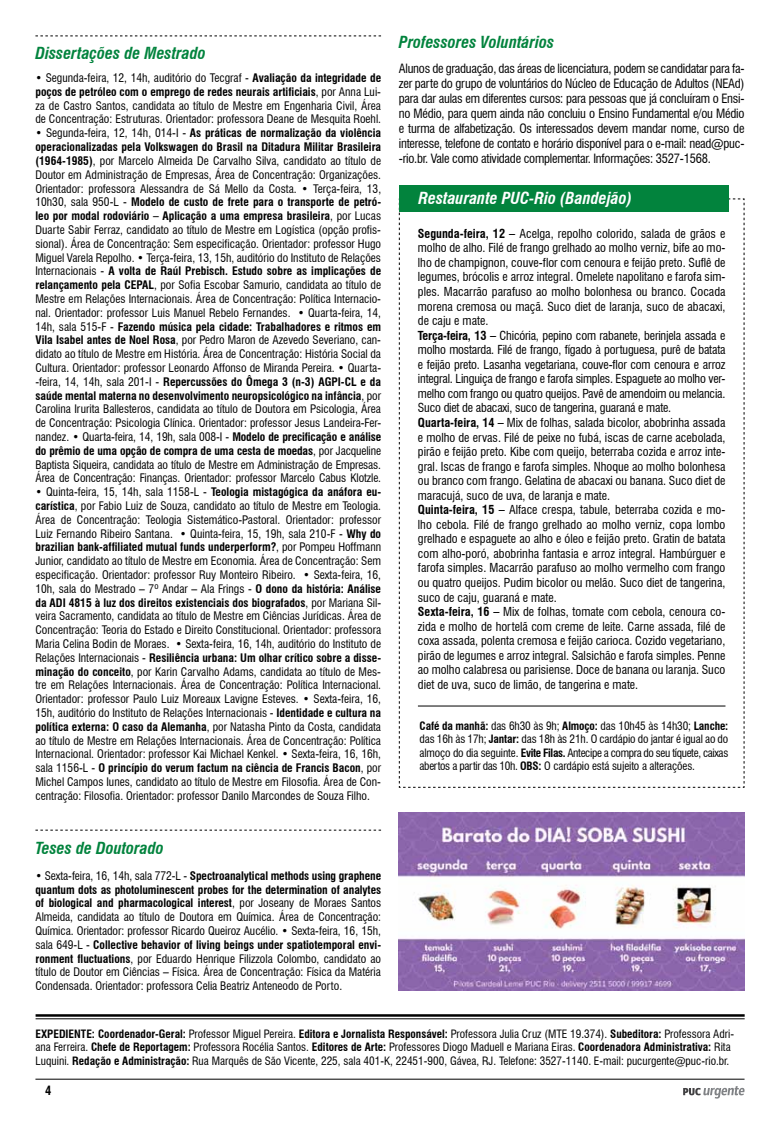
<style>
.page{position:relative;width:780px;height:1134px;background:#fff}
.page>*{position:absolute;margin:0;border:0;box-sizing:border-box;transform-origin:0 0}
.t1{font:italic 700 condensed 16.25px "Swiss 721 BT";color:#02833d}
.t2{font:italic 700 condensed 16.25px "Swiss 721 BT";color:#fff}
.t3{font:condensed 12.5px/15px "Swiss 721 BT";letter-spacing:-.02em;color:#000;text-align:justify}
.t4{font:700 condensed 12.5px "Swiss 721 BT";color:#000}
.t5{font:condensed 12.12px/14.5px "Swiss 721 BT";color:#000}
.t6{font:condensed 11.5px/13.8px "Swiss 721 BT";color:#000;text-align:justify}
.t7{font:condensed 11.25px/13.5px "Swiss 721 BT";color:#000}
.s1{font-weight:700}
</style>
<div class="page">
<hr style="left:35px;top:1079px;width:709px;height:1px;background:#000">
<svg style="left:683px;top:1086px;width:61px;height:12px"></svg>
<img style="left:398px;top:813px;width:346px;height:177px">
<hr style="left:36px;top:1014px;width:708px;height:3px;background:#000">
<hr style="left:36px;top:1018px;width:708px;height:1px;background:#000">
<svg style="left:398px;top:198px;width:347px;height:590px"></svg>
<div style="left:399px;top:185px;width:329px;height:27px;background:#02833d"></div>
<hr style="left:418px;top:705px;width:307px;height:1px;background:#000">
<svg style="left:35px;top:35px;width:346px;height:1px"></svg>
<svg style="left:35px;top:830px;width:346px;height:1px"></svg>
<h1 class="t1" style="left:35px;top:43px;width:172px">Dissertações de Mestrado</h1>
<p class="t6" style="left:35px;top:71px;width:347px">• Segunda-feira, 12, 14h, auditório do Tecgraf - <span class="s1">Avaliação da integridade de poços de petróleo com o emprego de redes neurais artificiais</span>, por Anna Lui&shy;za de Castro Santos, candidata ao título de Mestre em Engenharia Civil, Área de Concentração: Estruturas. Orientador: professora Deane de Mesquita Roehl.</p>
<p class="t6" style="left:35px;top:126px;width:347px">• Segunda-feira, 12, 14h, 014-I - <span class="s1">As práticas de normalização da violência operacionalizadas pela Volkswagen do Brasil na Ditadura Militar Brasileira (1964-1985)</span>, por Marcelo Almeida De Carvalho Silva, candidato ao título de Doutor em Administração de Empresas, Área de Concentração: Organizações.<br>Orientador: professora Alessandra de Sá Mello da Costa. • Terça-feira, 13, 10h30, sala 950-L - <span class="s1">Modelo de custo de frete para o transporte de petró&shy;leo por modal rodoviário – Aplicação a uma empresa brasileira</span>, por Lucas Duarte Sabir Ferraz, candidato ao título de Mestre em Logística (opção profis&shy;sional). Área de Concentração: Sem especificação. Orientador: professor Hugo Miguel Varela Repolho. • Terça-feira, 13, 15h, auditório do Instituto de Relações Internacionais - <span class="s1">A volta de Raúl Prebisch. Estudo sobre as implicações de relançamento pela CEPAL</span>, por Sofia Escobar Samurio, candidata ao título de Mestre em Relações Internacionais. Área de Concentração: Política Internacio&shy;nal. Orientador: professor Luis Manuel Rebelo Fernandes. • Quarta-feira, 14, 14h, sala 515-F - <span class="s1">Fazendo música pela cidade: Trabalhadores e ritmos em Vila Isabel antes de Noel Rosa</span>, por Pedro Maron de Azevedo Severiano, can&shy;didato ao título de Mestre em História. Área de Concentração: História Social da Cultura. Orientador: professor Leonardo Affonso de Miranda Pereira. • Quarta--feira, 14, 14h, sala 201-I - <span class="s1">Repercussões do Ômega 3 (n-3) AGPI-CL e da saúde mental materna no desenvolvimento neuropsicológico na infância</span>, por Carolina Irurita Ballesteros, candidata ao título de Doutora em Psicologia, Área de Concentração: Psicologia Clínica. Orientador: professor Jesus Landeira-Fer&shy;nandez. • Quarta-feira, 14, 19h, sala 008-I - <span class="s1">Modelo de precificação e análise do prêmio de uma opção de compra de uma cesta de moedas</span>, por Jacqueline Baptista Siqueira, candidata ao título de Mestre em Administração de Empresas.<br>Área de Concentração: Finanças. Orientador: professor Marcelo Cabus Klotzle.</p>
<p class="t6" style="left:35px;top:485px;width:347px">• Quinta-feira, 15, 14h, sala 1158-L - <span class="s1">Teologia mistagógica da anáfora eu&shy;carística</span>, por Fabio Luiz de Souza, candidato ao título de Mestre em Teologia.<br>Área de Concentração: Teologia Sistemático-Pastoral. Orientador: professor Luiz Fernando Ribeiro Santana. • Quinta-feira, 15, 19h, sala 210-F - <span class="s1">Why do brazilian bank-affiliated mutual funds underperform?</span>, por Pompeu Hoffmann Junior, candidato ao título de Mestre em Economia. Área de Concentração: Sem especificação. Orientador: professor Ruy Monteiro Ribeiro. • Sexta-feira, 16, 10h, sala do Mestrado – 7º Andar – Ala Frings - <span class="s1">O dono da história: Análise da ADI 4815 à luz dos direitos existenciais dos biografados</span>, por Mariana Sil&shy;veira Sacramento, candidata ao título de Mestre em Ciências Jurídicas. Área de Concentração: Teoria do Estado e Direito Constitucional. Orientador: professora Maria Celina Bodin de Moraes. • Sexta-feira, 16, 14h, auditório do Instituto de Relações Internacionais - <span class="s1">Resiliência urbana: Um olhar crítico sobre a disse&shy;minação do conceito</span>, por Karin Carvalho Adams, candidata ao título de Mes&shy;tre em Relações Internacionais. Área de Concentração: Política Internacional.<br>Orientador: professor Paulo Luiz Moreaux Lavigne Esteves. • Sexta-feira, 16, 15h, auditório do Instituto de Relações Internacionais - <span class="s1">Identidade e cultura na política externa: O caso da Alemanha</span>, por Natasha Pinto da Costa, candidata ao título de Mestre em Relações Internacionais. Área de Concentração: Política Internacional. Orientador: professor Kai Michael Kenkel. • Sexta-feira, 16, 16h, sala 1156-L - <span class="s1">O princípio do verum factum na ciência de Francis Bacon</span>, por Michel Campos Iunes, candidato ao título de Mestre em Filosofia. Área de Con&shy;centração: Filosofia. Orientador: professor Danilo Marcondes de Souza Filho.</p>
<h1 class="t1" style="left:35px;top:838px;width:130px">Teses de Doutorado</h1>
<p class="t6" style="left:35px;top:869px;width:347px">• Sexta-feira, 16, 14h, sala 772-L - <span class="s1">Spectroanalytical methods using graphene quantum dots as photoluminescent probes for the determination of analytes of biological and pharmacological interest</span>, por Joseany de Moraes Santos Almeida, candidata ao título de Doutora em Química. Área de Concentração:<br>Química. Orientador: professor Ricardo Queiroz Aucélio. • Sexta-feira, 16, 15h, sala 649-L - <span class="s1">Collective behavior of living beings under spatiotemporal envi&shy;ronment fluctuations</span>, por Eduardo Henrique Filizzola Colombo, candidato ao título de Doutor em Ciências – Física. Área de Concentração: Física da Matéria Condensada. Orientador: professora Celia Beatriz Anteneodo de Porto.</p>
<h1 class="t1" style="left:399px;top:32px;width:157px">Professores Voluntários</h1>
<p class="t3" style="left:399px;top:61px;width:347px">Alunos de graduação, das áreas de licenciatura, podem se candidatar para fa&shy;zer parte do grupo de voluntários do Núcleo de Educação de Adultos (NEAd) para dar aulas em diferentes cursos: para pessoas que já concluíram o Ensi&shy;no Médio, para quem ainda não concluiu o Ensino Fundamental e/ou Médio e turma de alfabetização. Os interessados devem mandar nome, curso de interesse, telefone de contato e horário disponível para o e-mail: nead@puc--rio.br. Vale como atividade complementar. Informações: 3527-1568.</p>
<h1 class="t2" style="left:418px;top:188px;width:215px">Restaurante PUC-Rio (Bandejão)</h1>
<p class="t5" style="left:418px;top:226px;width:309px"><span class="s1">Segunda-feira, 12 –</span> Acelga, repolho colorido, salada de grãos e molho de alho. Filé de frango grelhado ao molho verniz, bife ao mo&shy;lho de champignon, couve-flor com cenoura e feijão preto. Suflê de legumes, brócolis e arroz integral. Omelete napolitano e farofa sim&shy;ples. Macarrão parafuso ao molho bolonhesa ou branco. Cocada morena cremosa ou maçã. Suco diet de laranja, suco de abacaxi, de caju e mate.<br><span class="s1">Terça-feira, 13 –</span> Chicória, pepino com rabanete, berinjela assada e molho mostarda. Filé de frango, fígado à portuguesa, purê de batata e feijão preto. Lasanha vegetariana, couve-flor com cenoura e arroz integral. Linguiça de frango e farofa simples. Espaguete ao molho ver&shy;melho com frango ou quatro queijos. Pavê de amendoim ou melancia.<br>Suco diet de abacaxi, suco de tangerina, guaraná e mate.<br><span class="s1">Quarta-feira, 14 –</span> Mix de folhas, salada bicolor, abobrinha assada e molho de ervas. Filé de peixe no fubá, iscas de carne acebolada, pirão e feijão preto. Kibe com queijo, beterraba cozida e arroz inte&shy;gral. Iscas de frango e farofa simples. Nhoque ao molho bolonhesa ou branco com frango. Gelatina de abacaxi ou banana. Suco diet de maracujá, suco de uva, de laranja e mate.<br><span class="s1">Quinta-feira, 15 –</span> Alface crespa, tabule, beterraba cozida e mo&shy;lho cebola. Filé de frango grelhado ao molho verniz, copa lombo grelhado e espaguete ao alho e óleo e feijão preto. Gratin de batata com alho-poró, abobrinha fantasia e arroz integral. Hambúrguer e farofa simples. Macarrão parafuso ao molho vermelho com frango ou quatro queijos. Pudim bicolor ou melão. Suco diet de tangerina, suco de caju, guaraná e mate.<br><span class="s1">Sexta-feira, 16 –</span> Mix de folhas, tomate com cebola, cenoura co&shy;zida e molho de hortelã com creme de leite. Carne assada, filé de coxa assada, polenta cremosa e feijão carioca. Cozido vegetariano, pirão de legumes e arroz integral. Salsichão e farofa simples. Penne ao molho calabresa ou parisiense. Doce de banana ou laranja. Suco diet de uva, suco de limão, de tangerina e mate.</p>
<p class="t7" style="left:419px;top:719px;width:310px;text-align:justify"><span class="s1">Café da manhã:</span> das 6h30 às 9h; <span class="s1">Almoço:</span> das 10h45 às 14h30; <span class="s1">Lanche: </span>das 16h às 17h; <span class="s1">Jantar:</span> das 18h às 21h. O cardápio do jantar é igual ao do almoço do dia seguinte. <span class="s1">Evite Filas.</span> Antecipe a compra do seu tíquete, caixas abertos a partir das 10h. <span class="s1">OBS:</span> O cardápio está sujeito a alterações.</p>
<p class="t7" style="left:36px;top:1027px;width:700px"><span class="s1">EXPEDIENTE: Coordenador-Geral:</span> Professor Miguel Pereira. <span class="s1">Editora e Jornalista Responsável:</span> Professora Julia Cruz (MTE 19.374). <span class="s1">Subeditora:</span> Professora Adri&shy;ana Ferreira. <span class="s1">Chefe de Reportagem:</span> Professora Rocélia Santos. <span class="s1">Editores de Arte:</span> Professores Diogo Maduell e Mariana Eiras. <span class="s1">Coordenadora Administrativa:</span> Rita<br>Luquini. <span class="s1">Redação e Administração:</span> Rua Marquês de São Vicente, 225, sala 401-K, 22451-900, Gávea, RJ. Telefone: 3527-1140. E-mail: pucurgente@puc-rio.br.</p>
<p class="t4" style="left:45px;top:1083px;width:8px">4</p>
</div>
